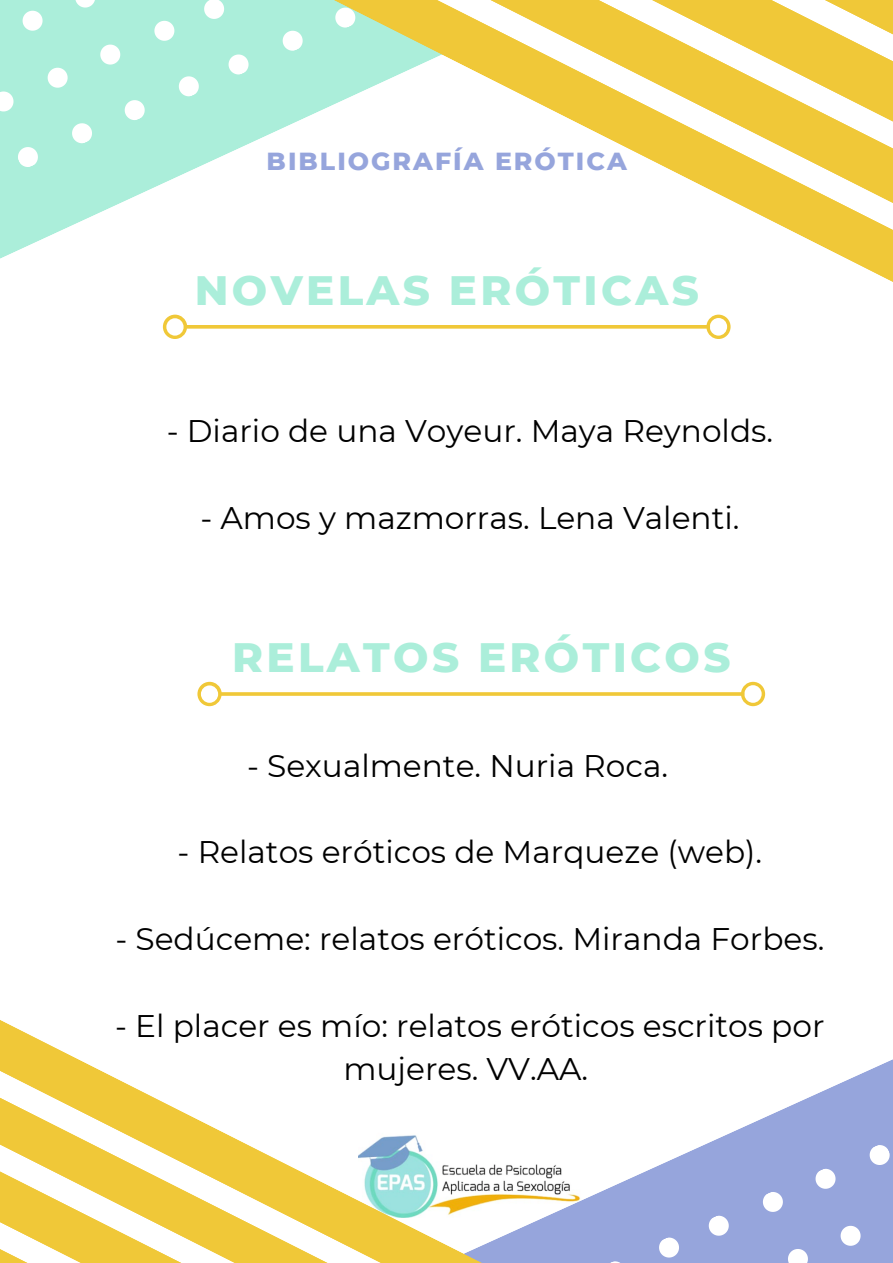
<style>
.page{position:relative;width:893px;height:1263px;background:#fff}
.page>*{position:absolute;margin:0;border:0;box-sizing:border-box;transform-origin:0 0}
.t1{font:800 41.92px "Montserrat";letter-spacing:.08em;color:#abeeda}
.t2{font:31.2px/43.3px "Montserrat";color:#000;text-align:center}
.t3{font:800 25.2px "Montserrat";letter-spacing:.08em;color:#96a5dc}
</style>
<div class="page">
<svg style="left:756px;top:1059px;width:137px;height:204px;fill:#96a5dc"></svg>
<svg style="left:759px;top:1189px;width:27px;height:26px"></svg>
<svg style="left:785px;top:1246px;width:26px;height:17px"></svg>
<svg style="left:812px;top:1165px;width:26px;height:27px"></svg>
<svg style="left:837px;top:1222px;width:26px;height:27px"></svg>
<svg style="left:866px;top:1142px;width:27px;height:26px"></svg>
<svg style="left:891px;top:1199px;width:2px;height:26px"></svg>
<div style="left:738px;top:1121px;width:18px;height:142px;background:#96a5dc"></div>
<svg style="left:0;top:1020px;width:738px;height:243px"></svg>
<svg style="left:0;top:1060px;width:689px;height:203px"></svg>
<svg style="left:0;top:1116px;width:648px;height:147px"></svg>
<svg style="left:0;top:0;width:152px;height:259px;fill:#abeeda"></svg>
<svg style="left:0;top:88px;width:17px;height:27px"></svg>
<svg style="left:15px;top:144px;width:26px;height:26px"></svg>
<svg style="left:19px;top:8px;width:27px;height:26px"></svg>
<svg style="left:44px;top:65px;width:27px;height:26px"></svg>
<svg style="left:69px;top:120px;width:26px;height:26px"></svg>
<svg style="left:72px;top:0;width:26px;height:11px"></svg>
<svg style="left:97px;top:41px;width:26px;height:27px"></svg>
<svg style="left:122px;top:97px;width:26px;height:26px"></svg>
<svg style="left:151px;top:18px;width:1px;height:26px"></svg>
<svg style="left:152px;top:0;width:579px;height:331px;fill:#b1efdb"></svg>
<svg style="left:230px;top:0;width:663px;height:328px"></svg>
<svg style="left:287px;top:0;width:606px;height:275px"></svg>
<svg style="left:355px;top:0;width:538px;height:223px"></svg>
<svg style="left:163px;top:315px;width:567px;height:24px"></svg>
<svg style="left:197px;top:682px;width:568px;height:24px"></svg>
<p class="t3" style="left:267px;top:146px;width:362px">BIBLIOGRAFÍA ERÓTICA</p>
<h1 class="t1" style="left:195px;top:264px;width:505px">NOVELAS ERÓTICAS</h1>
<p class="t2" style="left:167px;top:409px;width:608px">- Diario de una Voyeur. Maya Reynolds.</p>
<p class="t2" style="left:200px;top:496px;width:540px">- Amos y mazmorras. Lena Valenti.</p>
<h1 class="t1" style="left:232px;top:631px;width:500px">RELATOS ERÓTICOS</h1>
<p class="t2" style="left:247px;top:744px;width:422px">- Sexualmente. Nuria Roca.</p>
<p class="t2" style="left:178px;top:830px;width:586px">- Relatos eróticos de Marqueze (web).</p>
<p class="t2" style="left:115px;top:917px;width:710px">- Sedúceme: relatos eróticos. Miranda Forbes.</p>
<p class="t2" style="left:115px;top:1004px;width:711px">- El placer es mío: relatos eróticos escritos por mujeres. VV.AA.</p>
</div>
